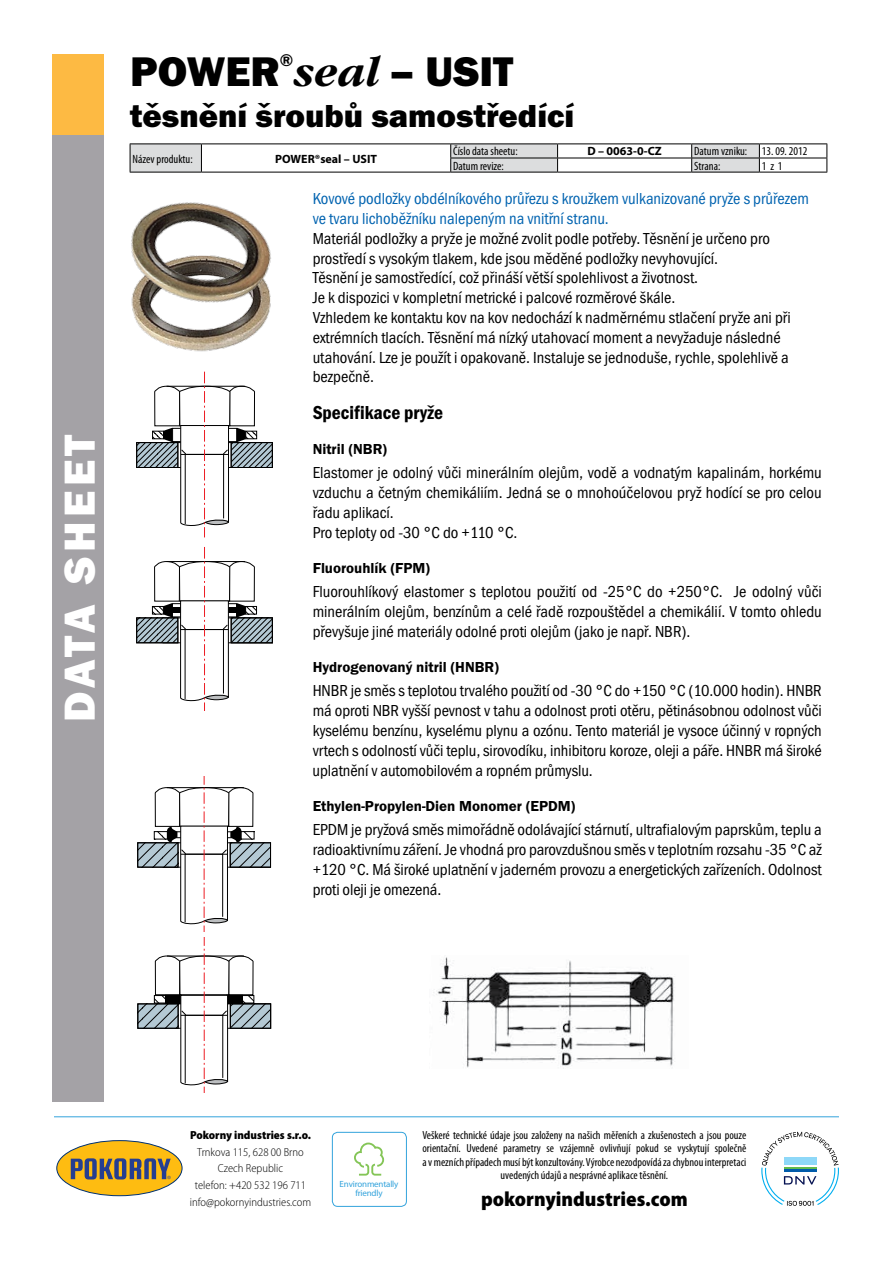
<style>
.page{position:relative;width:893px;height:1263px;background:#fff}
.page>*{position:absolute;margin:0;border:0;box-sizing:border-box;transform-origin:0 0}
.t1{font:45px "Franklin Got Itc TEE Heav";letter-spacing:.09em;color:#fff}
.t2{font:42.9px "Franklin Got Itc TEE Heav";color:#000}
.t3{font:33px "Franklin Got Itc TEE Heav";color:#000}
.t4{font:900 semi-condensed 20.7px "Myriad Pro";color:#000}
.t5{font:600 condensed 19.5px "Franklin Got Itc TEE";color:#000}
.t6{font:600 17.55px "Franklin Got Itc TEE";color:#000}
.t7{font:condensed 16.5px/19.8px "Franklin Got Itc TEE";color:#000;text-align:justify}
.t8{font:condensed 16.5px/19.8px "Franklin Got Itc TEE";color:#0063b0}
.t9{font:600 15px "Franklin Got Itc TEE";color:#000}
.t10{font:condensed 12px "Myriad Pro";color:#000}
.t11{font:700 12px "Myriad Pro";color:#000}
.t12{font:condensed 11.7px/13.4px "Myriad Pro";color:#000;text-align:center}
.t13{font:300 semi-condensed 11.7px/16.6px "Myriad Pro";color:#000;text-align:center}
.t14{font:900 semi-condensed 11.7px "Myriad Pro";color:#000}
.t15{font:9px/9.1px "Myriad Pro";letter-spacing:-.02em;color:#33a3dc;text-align:center}
.s1{font-family:"Garamond Itc TEE";font-weight:700;font-style:italic}
</style>
<div class="page">
<div style="left:52px;top:134px;width:51px;height:967px;background:#a4a2a6"></div>
<div style="left:52px;top:54px;width:51px;height:80px;background:#fdba43"></div>
<hr style="left:54px;top:1116px;width:785px;height:1px;background:#33a3dc">
<svg style="left:761px;top:1132px;width:78px;height:74px"></svg>
<div style="left:57px;top:1140px;width:125px;height:56px;background:#febc11;border-radius:50%"></div>
<div style="left:56px;top:1140px;width:126px;height:56px;border:1px solid #003172;border-radius:50%"></div>
<svg style="left:71px;top:1158px;width:100px;height:21px"></svg>
<svg style="left:354px;top:1142px;width:31px;height:34px"></svg>
<div style="left:332px;top:1132px;width:75px;height:75px;border:1px solid #33a3dc;border-radius:5px"></div>
<hr style="left:759px;top:144px;width:68px;height:1px;background:#000">
<hr style="left:759px;top:158px;width:68px;height:1px;background:#000">
<svg style="left:130px;top:144px;width:630px;height:28px"></svg>
<svg style="left:826px;top:144px;width:1px;height:28px"></svg>
<hr style="left:558px;top:172px;width:134px;height:1px;background:#000">
<hr style="left:692px;top:172px;width:67px;height:1px;background:#000">
<hr style="left:759px;top:172px;width:68px;height:1px;background:#000">
<hr style="left:130px;top:172px;width:71px;height:1px;background:#000">
<hr style="left:201px;top:172px;width:250px;height:1px;background:#000">
<hr style="left:451px;top:172px;width:107px;height:1px;background:#000">
<img style="left:138px;top:324px;width:126px;height:28px">
<img style="left:131px;top:202px;width:140px;height:122px">
<svg style="left:138px;top:444px;width:16px;height:22px"></svg>
<div style="left:136px;top:442px;width:42px;height:26px;border:1px solid #000"></div>
<svg style="left:255px;top:444px;width:16px;height:22px"></svg>
<div style="left:231px;top:442px;width:42px;height:26px;border:1px solid #000"></div>
<div style="left:152px;top:431px;width:12px;height:8px;border:1px solid #000"></div>
<div style="left:245px;top:431px;width:12px;height:8px;border:1px solid #000"></div>
<svg style="left:154px;top:372px;width:101px;height:165px"></svg>
<svg style="left:136px;top:617px;width:18px;height:1px"></svg>
<svg style="left:255px;top:617px;width:18px;height:1px"></svg>
<svg style="left:136px;top:618px;width:18px;height:25px"></svg>
<svg style="left:255px;top:618px;width:18px;height:25px"></svg>
<div style="left:152px;top:606px;width:12px;height:9px;border:1px solid #000"></div>
<div style="left:245px;top:606px;width:12px;height:9px;border:1px solid #000"></div>
<svg style="left:154px;top:547px;width:101px;height:163px"></svg>
<div style="left:137px;top:1003px;width:42px;height:26px;border:1px solid #000"></div>
<div style="left:230px;top:1003px;width:41px;height:26px;border:1px solid #000"></div>
<svg style="left:140px;top:1006px;width:14px;height:20px"></svg>
<svg style="left:254px;top:1006px;width:15px;height:20px"></svg>
<div style="left:230px;top:1004px;width:41px;height:24px;border:1px solid #000"></div>
<svg style="left:154px;top:938px;width:100px;height:154px"></svg>
<div style="left:137px;top:842px;width:41px;height:26px;border:1px solid #000"></div>
<div style="left:230px;top:842px;width:41px;height:26px;border:1px solid #000"></div>
<svg style="left:139px;top:844px;width:15px;height:21px"></svg>
<div style="left:137px;top:842px;width:41px;height:25px;border:1px solid #000"></div>
<svg style="left:254px;top:844px;width:15px;height:21px"></svg>
<div style="left:230px;top:842px;width:41px;height:25px;border:1px solid #000"></div>
<svg style="left:154px;top:777px;width:100px;height:154px"></svg>
<img style="left:433px;top:957px;width:242px;height:111px">
<h1 class="t1" style="left:54px;top:722px;width:289px;rotate:-90deg">DATA SHEET</h1>
<p class="t6" style="left:280px;top:51px;width:15px">®</p>
<h3 class="t3" style="left:130px;top:97px;width:445px">těsnění šroubů samostředící</h3>
<h2 class="t2" style="left:130px;top:47px;width:385px">POWER <span class="s1">seal</span> – USIT</h2>
<p class="t10" style="left:453px;top:145px;width:66px">Číslo data sheetu:</p>
<p class="t11" style="left:587px;top:145px;width:76px">D – 0063-0-CZ</p>
<p class="t10" style="left:694px;top:145px;width:115px">Datum vzniku: 13. 09. 2012</p>
<p class="t10" style="left:453px;top:159px;width:52px">Datum revize:</p>
<p class="t10" style="left:694px;top:159px;width:28px">Strana:</p>
<p class="t10" style="left:762px;top:159px;width:22px">1 z 1</p>
<p class="t8" style="left:313px;top:189px;width:498px">Kovové podložky obdélníkového průřezu s kroužkem vulkanizované pryže s průřezem ve tvaru lichoběžníku nalepeným na vnitřní stranu.</p>
<p class="t7" style="left:313px;top:228px;width:480px;text-align:left">Materiál podložky a pryže je možné zvolit podle potřeby. Těsnění je určeno pro prostředí s vysokým tlakem, kde jsou měděné podložky nevyhovující.<br>Těsnění je samostředící, což přináší větší spolehlivost a životnost.<br>Je k dispozici v kompletní metrické i palcové rozměrové škále.<br>Vzhledem ke kontaktu kov na kov nedochází k nadměrnému stlačení pryže ani při extrémních tlacích. Těsnění má nízký utahovací moment a nevyžaduje následné utahování. Lze je použít i opakovaně. Instaluje se jednoduše, rychle, spolehlivě a bezpečně.</p>
<p class="t5" style="left:313px;top:401px;width:132px">Specifikace pryže</p>
<p class="t9" style="left:313px;top:441px;width:76px">Nitril (NBR)</p>
<p class="t7" style="left:313px;top:463px;width:511px;text-align:left">Elastomer je odolný vůči minerálním olejům, vodě a vodnatým kapalinám, horkému vzduchu a četným chemikáliím. Jedná se o mnohoúčelovou pryž hodící se pro celou řadu aplikací.<br>Pro teploty od -30 °C do +110 °C.</p>
<p class="t9" style="left:313px;top:560px;width:119px">Fluorouhlík (FPM)</p>
<p class="t7" style="left:313px;top:582px;width:511px">Fluorouhlíkový elastomer s teplotou použití od -25°C do +250°C. Je odolný vůči minerálním olejům, benzínům a celé řadě rozpouštědel a chemikálií. V tomto ohledu převyšuje jiné materiály odolné proti olejům (jako je např. NBR).</p>
<p class="t9" style="left:313px;top:659px;width:188px">Hydrogenovaný nitril (HNBR)</p>
<p class="t7" style="left:313px;top:681px;width:511px">HNBR je směs s teplotou trvalého použití od -30 °C do +150 °C (10.000 hodin). HNBR má oproti NBR vyšší pevnost v tahu a odolnost proti otěru, pětinásobnou odolnost vůči kyselému benzínu, kyselému plynu a ozónu. Tento materiál je vysoce účinný v ropných vrtech s odolností vůči teplu, sirovodíku, inhibitoru koroze, oleji a páře. HNBR má široké uplatnění v automobilovém a ropném průmyslu.</p>
<p class="t9" style="left:313px;top:798px;width:264px">Ethylen-Propylen-Dien Monomer (EPDM)</p>
<p class="t7" style="left:313px;top:820px;width:511px">EPDM je pryžová směs mimořádně odolávající stárnutí, ultrafialovým paprskům, teplu a radioaktivnímu záření. Je vhodná pro parovzdušnou směs v teplotním rozsahu -35 °C až +120 °C. Má široké uplatnění v jaderném provozu a energetických zařízeních. Odolnost proti oleji je omezená.</p>
<p class="t10" style="left:133px;top:152px;width:62px">Název produktu:</p>
<p class="t11" style="left:275px;top:152px;width:103px">POWER®seal – USIT</p>
<p class="t14" style="left:190px;top:1128px;width:123px">Pokorny industries s.r.o.</p>
<p class="t13" style="left:190px;top:1144px;width:123px">Trnkova 115, 628 00 Brno<br>Czech Republic<br>telefon: +420 532 196 711 info@pokornyindustries.com</p>
<p class="t15" style="left:340px;top:1180px;width:60px">Environmentally friendly</p>
<p class="t12" style="left:422px;top:1129px;width:325px">Veškeré technické údaje jsou založeny na našich měřeních a zkušenostech a jsou pouze orientační. Uvedené parametry se vzájemně ovlivňují pokud se vyskytují společně a v mezních případech musí být konzultovány. Výrobce nezodpovídá za chybnou interpretaci uvedených údajů a nesprávné aplikace těsnění.</p>
<p class="t4" style="left:481px;top:1187px;width:208px">pokornyindustries.com</p>
</div>
